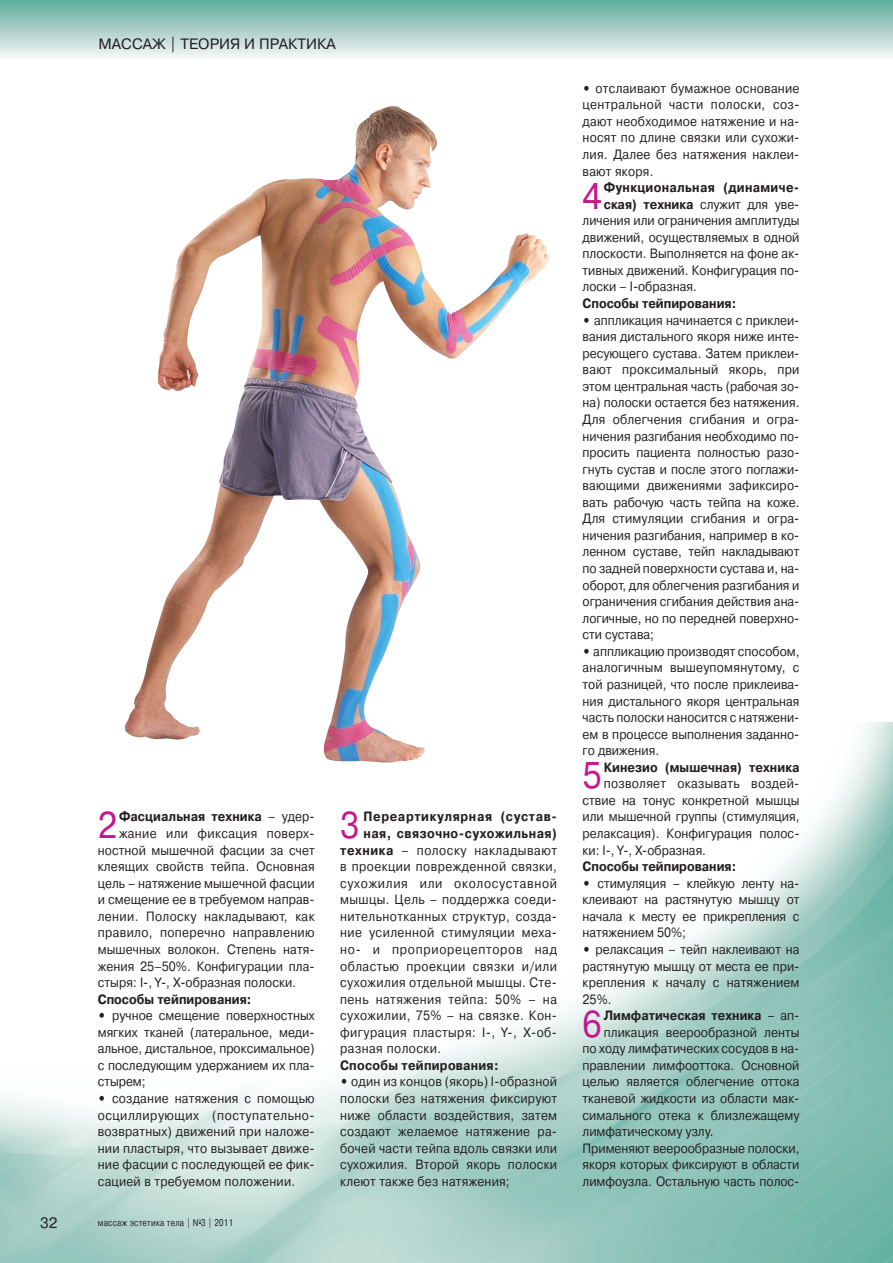
<style>
.page{position:relative;width:893px;height:1263px;background:#fff}
.page>*{position:absolute;margin:0;border:0;box-sizing:border-box;transform-origin:0 0}
.t1{font:37.2px "Pragmatica C";color:#c6168d;scale:.9 1}
.t2{font:15px "Pragmatica C";color:#231f20}
.t3{font:13.5px/16.5px "Pragmatica C";letter-spacing:.005em;color:#231f20;text-align:justify;scale:.9 1}
.t4{font:13.5px "Pragmatica C";letter-spacing:.035em;color:#231f20;scale:.9 1}
.t5{font:700 13.5px "Pragmatica C";letter-spacing:.005em;color:#231f20;scale:.9 1}
.t6{font:13.5px "Pragmatica C";letter-spacing:.03em;color:#231f20;scale:.9 1}
.t7{font:13.5px "Pragmatica C";letter-spacing:.06em;color:#231f20;scale:.9 1}
.t8{font:13.5px "Pragmatica C";letter-spacing:.04em;color:#231f20;scale:.9 1}
.t9{font:700 13.5px "Pragmatica C";letter-spacing:.04em;color:#231f20;scale:.9 1}
.t10{font:700 13.5px "Pragmatica C";letter-spacing:.05em;color:#231f20;scale:.9 1}
.t11{font:700 13.5px "Pragmatica C";letter-spacing:.025em;color:#231f20;scale:.9 1}
.t12{font:9.75px "Pragmatica C";letter-spacing:.03em;color:#231f20;scale:.8 1}
.s1{font-weight:400}
.s2{font-weight:700}
</style>
<div class="page">
<img style="left:0;top:0;width:893px;height:58px">
<img style="left:0;top:723px;width:893px;height:540px">
<img style="left:124px;top:106px;width:426px;height:634px">
<p class="t2" style="left:99px;top:39px;width:239px">МАССАЖ | ТЕОРИЯ И ПРАКТИКА</p>
<h1 class="t1" style="left:98px;top:812px;width:23px">2</h1>
<p class="t5" style="left:119px;top:812px;width:219px">Фасциальная техника <span class="s1">– удер-</span></p>
<p class="t6" style="left:119px;top:828px;width:219px">жание или фиксация поверх-</p>
<p class="t3" style="left:98px;top:843px;width:242px">ностной мышечной фасции за счет</p>
<p class="t3" style="left:98px;top:859px;width:242px">клеящих свойств тейпа. Основная</p>
<p class="t3" style="left:98px;top:876px;width:242px">цель – натяжение мышечной фасции</p>
<p class="t3" style="left:98px;top:892px;width:242px">и смещение ее в требуемом направ-</p>
<p class="t6" style="left:98px;top:911px;width:242px">лении. Полоску накладывают, как</p>
<p class="t6" style="left:98px;top:928px;width:242px">правило, поперечно направлению</p>
<p class="t3" style="left:98px;top:942px;width:242px">мышечных волокон. Степень натя-</p>
<p class="t3" style="left:98px;top:959px;width:242px">жения 25–50%. Конфигурации пла-</p>
<p class="t3" style="left:98px;top:975px;width:222px">стыря: I-, Y-, X-образная полоски.</p>
<p class="t5" style="left:98px;top:994px;width:172px">Способы тейпирования:</p>
<p class="t3" style="left:98px;top:1008px;width:242px"><span class="s2">•</span> ручное смещение поверхностных мягких тканей (латеральное, меди&shy;альное, дистальное, проксимальное) с последующим удержанием их пла&shy;стырем;</p>
<p class="t3" style="left:98px;top:1091px;width:242px"><span class="s2">•</span> создание натяжения с помощью осциллирующих (поступательно&shy;возвратных) движений при наложе&shy;нии пластыря, что вызывает движе&shy;ние фасции с последующей ее фик&shy;сацией в требуемом положении.</p>
<p class="t2" style="left:40px;top:1217px;width:19px">32</p>
<p class="t12" style="left:98px;top:1219px;width:171px">массаж эстетика тела | N<sup>0</sup>3 | 2011</p>
<h1 class="t1" style="left:340px;top:812px;width:23px">3</h1>
<p class="t10" style="left:363px;top:812px;width:217px">Переартикулярная (сустав-</p>
<p class="t9" style="left:363px;top:828px;width:217px">ная, связочно-сухожильная)</p>
<p class="t8" style="left:340px;top:845px;width:242px"><span class="s2">техника</span> – полоску накладывают</p>
<p class="t4" style="left:340px;top:862px;width:242px">в проекции поврежденной связки,</p>
<p class="t7" style="left:340px;top:878px;width:242px">сухожилия или околосуставной</p>
<p class="t4" style="left:340px;top:895px;width:242px">мышцы. Цель – поддержка соеди-</p>
<p class="t4" style="left:340px;top:911px;width:242px">нительнотканных структур, созда-</p>
<p class="t4" style="left:340px;top:928px;width:242px">ние усиленной стимуляции меха-</p>
<p class="t7" style="left:340px;top:944px;width:242px">но- и проприорецепторов над</p>
<p class="t4" style="left:340px;top:961px;width:242px">областью проекции связки и/или</p>
<p class="t4" style="left:340px;top:977px;width:242px">сухожилия отдельной мышцы. Сте-</p>
<p class="t4" style="left:340px;top:994px;width:242px">пень натяжения тейпа: 50% – на</p>
<p class="t4" style="left:340px;top:1011px;width:242px">сухожилии, 75% – на связке. Кон-</p>
<p class="t4" style="left:340px;top:1027px;width:242px">фигурация пластыря: I-, Y-, Х-об-</p>
<p class="t4" style="left:340px;top:1044px;width:114px">разная полоски.</p>
<p class="t5" style="left:340px;top:1060px;width:178px">Способы тейпирования:</p>
<p class="t3" style="left:340px;top:1075px;width:242px"><span class="s2">•</span> один из концов (якорь) I-образной полоски без натяжения фиксируют ниже области воздействия, затем создают желаемое натяжение ра&shy;бочей части тейпа вдоль связки или сухожилия. Второй якорь полоски клеют также без натяжения;</p>
<p class="t3" style="left:583px;top:81px;width:242px"><span class="s2">•</span> отслаивают бумажное основание центральной части полоски, соз&shy;дают необходимое натяжение и на&shy;носят по длине связки или сухожи&shy;лия. Далее без натяжения наклеи&shy;вают якоря.</p>
<h1 class="t1" style="left:583px;top:183px;width:23px">4</h1>
<p class="t11" style="left:604px;top:183px;width:219px">Функциональная (динамиче-</p>
<p class="t3" style="left:604px;top:197px;width:219px"><span class="s2">ская) техника</span> служит для уве-</p>
<p class="t3" style="left:583px;top:214px;width:242px">личения или ограничения амплитуды</p>
<p class="t3" style="left:583px;top:230px;width:242px">движений, осуществляемых в одной</p>
<p class="t3" style="left:583px;top:247px;width:242px">плоскости. Выполняется на фоне ак-</p>
<p class="t3" style="left:583px;top:263px;width:242px">тивных движений. Конфигурация по-</p>
<p class="t3" style="left:583px;top:280px;width:128px">лоски – I-образная.</p>
<p class="t5" style="left:583px;top:299px;width:172px">Способы тейпирования:</p>
<p class="t3" style="left:583px;top:313px;width:242px"><span class="s2">•</span> аппликация начинается с приклеи&shy;вания дистального якоря ниже инте&shy;ресующего сустава. Затем приклеи&shy;вают проксимальный якорь, при этом центральная часть (рабочая зо&shy;на) полоски остается без натяжения.<br>Для облегчения сгибания и огра&shy;ничения разгибания необходимо по&shy;просить пациента полностью разо&shy;гнуть сустав и после этого поглажи&shy;вающими движениями зафиксиро&shy;вать рабочую часть тейпа на коже.<br>Для стимуляции сгибания и огра&shy;ничения разгибания, например в ко&shy;ленном суставе, тейп накладывают по задней поверхности сустава и, на&shy;оборот, для облегчения разгибания и ограничения сгибания действия ана&shy;логичные, но по передней поверхно&shy;сти сустава;</p>
<p class="t3" style="left:583px;top:644px;width:242px"><span class="s2">•</span> аппликацию производят способом, аналогичным вышеупомянутому, с той разницей, что после приклеива&shy;ния дистального якоря центральная часть полоски наносится с натяжени&shy;ем в процессе выполнения заданно&shy;го движения.</p>
<h1 class="t1" style="left:583px;top:762px;width:23px">5</h1>
<p class="t5" style="left:604px;top:762px;width:219px">Кинезио (мышечная) техника</p>
<p class="t3" style="left:583px;top:777px;width:242px;text-indent:21px">позволяет оказывать воздей&shy;ствие на тонус конкретной мышцы или мышечной группы (стимуляция, релаксация). Конфигурация полос&shy;ки: I-, Y-, X-образная.</p>
<p class="t5" style="left:583px;top:862px;width:172px">Способы тейпирования:</p>
<p class="t3" style="left:583px;top:876px;width:242px"><span class="s2">•</span> стимуляция – клейкую ленту на&shy;клеивают на растянутую мышцу от начала к месту ее прикрепления с натяжением 50%;</p>
<p class="t3" style="left:583px;top:942px;width:242px"><span class="s2">•</span> релаксация – тейп наклеивают на растянутую мышцу от места ее при&shy;крепления к началу с натяжением 25%.</p>
<h1 class="t1" style="left:583px;top:1011px;width:23px">6</h1>
<p class="t5" style="left:604px;top:1011px;width:219px">Лимфатическая техника <span class="s1">– ап-</span></p>
<p class="t3" style="left:604px;top:1025px;width:219px">пликация веерообразной ленты</p>
<p class="t3" style="left:583px;top:1042px;width:242px">по ходу лимфатических сосудов в на-</p>
<p class="t3" style="left:583px;top:1058px;width:242px">правлении лимфооттока. Основной</p>
<p class="t3" style="left:583px;top:1075px;width:242px">целью является облегчение оттока</p>
<p class="t3" style="left:583px;top:1091px;width:242px">тканевой жидкости из области мак-</p>
<p class="t3" style="left:583px;top:1108px;width:242px">симального отека к близлежащему</p>
<p class="t3" style="left:583px;top:1124px;width:147px">лимфатическому узлу.</p>
<p class="t3" style="left:583px;top:1141px;width:242px">Применяют веерообразные полоски,</p>
<p class="t3" style="left:583px;top:1157px;width:242px">якоря которых фиксируют в области</p>
<p class="t3" style="left:583px;top:1174px;width:242px">лимфоузла. Остальную часть полос-</p>
</div>
